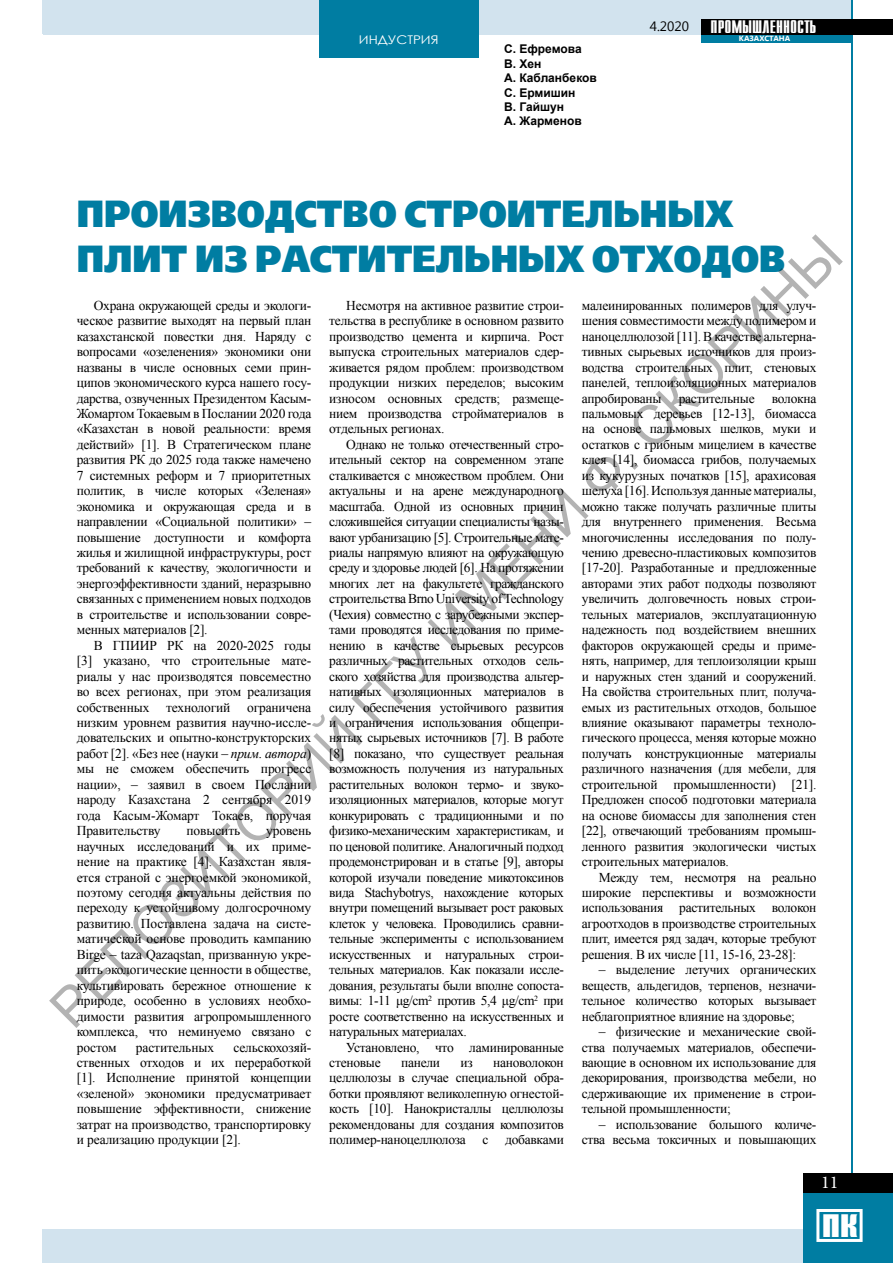
<style>
.page{position:relative;width:893px;height:1263px;background:#fff}
.page>*{position:absolute;margin:0;border:0;box-sizing:border-box;transform-origin:0 0}
.t1{font:54px "Arial";color:#000}
.t2{font:37.5px/45px "Free Set Extra CTT";color:#007da2;scale:.9 1}
.t3{font:28.5px "Impact";color:#fff;scale:1.13 1}
.t4{font:18px "Minion Pro";color:#fff}
.t5{font:700 15px "Compact";color:#fff;scale:.94 1}
.t6{font:13.5px/15.5px "Times New Roman";letter-spacing:-.02em;color:#000;text-align:justify}
.t7{font:13.5px "Segoe UI";color:#000}
.t8{font:700 12px/14.4px "Arial";color:#000}
.t9{font:12px "Century Gothic";color:#fff;scale:1.11 1}
.t10{font:700 7.5px "Segoe UI";color:#fff;scale:1.04 1}
.s1{font-style:italic}
</style>
<div class="page">
<div style="left:43px;top:0;width:809px;height:35px;background:#d2e3ee"></div>
<hr style="left:851px;top:0;width:2px;height:1222px;background:#007da2">
<div style="left:701px;top:34px;width:151px;height:9px;background:#007da2"></div>
<div style="left:701px;top:19px;width:192px;height:16px;background:#000"></div>
<div style="left:42px;top:1229px;width:851px;height:34px;background:#d2e3ee"></div>
<div style="left:803px;top:1192px;width:90px;height:71px;background:#007da2"></div>
<div style="left:803px;top:1173px;width:90px;height:19px;background:#000"></div>
<div style="left:319px;top:0;width:160px;height:58px;background:#007da2"></div>
<div style="left:816px;top:1209px;width:47px;height:33px;border:3px solid #fff"></div>
<p class="t9" style="left:373px;top:31px;width:48px">ВИЗИ Ы</p>
<p class="t9" style="left:359px;top:31px;width:73px">ИНДУСТРИЯ</p>
<p class="t8" style="left:504px;top:42px;width:94px">С. Ефремова<br>В. Хен<br>А. Кабланбеков<br>С. Ермишин<br>В. Гайшун<br>А. Жарменов</p>
<p class="t7" style="left:650px;top:17px;width:41px">4.2020</p>
<p class="t5" style="left:711px;top:18px;width:114px">ПРОМЫШЛЕННОСТЬ</p>
<p class="t10" style="left:739px;top:33px;width:51px">КАЗАХСТАНА</p>
<h2 class="t2" style="left:77px;top:191px;width:789px">ПРОИЗВОДСТВО СТРОИТЕЛЬНЫХ<br>ПЛИТ ИЗ РАСТИТЕЛЬНЫХ ОТХОДОВ</h2>
<h1 class="t1" style="left:39px;top:996px;width:1094px;rotate:-45deg">РЕПОЗИТОРИЙ ГГУ ИМЕНИ Ф. СКОРИНЫ</h1>
<p class="t6" style="left:77px;top:297px;width:236px;text-indent:17px">Охрана окружающей среды и экологи&shy;ческое развитие выходят на первый план казахстанской повестки дня. Наряду с вопросами «озеленения» экономики они названы в числе основных семи прин&shy;ципов экономического курса нашего госу&shy;дарства, озвученных Президентом Касым-Жомартом Токаевым в Послании 2020 года «Казахстан в новой реальности: время действий» [1]. В Стратегическом плане развития РК до 2025 года также намечено 7 системных реформ и 7 приоритетных политик, в числе которых «Зеленая» экономика и окружающая среда и в направлении «Социальной политики» – повышение доступности и комфорта жилья и жилищной инфраструктуры, рост требований к качеству, экологичности и энергоэффективности зданий, неразрывно связанных с применением новых подходов в строительстве и использовании совре&shy;менных материалов [2].</p>
<p class="t6" style="left:77px;top:637px;width:236px;text-indent:17px">В ГПИИР РК на 2020-2025 годы [3] указано, что строительные мате&shy;риалы у нас производятся повсеместно во всех регионах, при этом реализация собственных технологий ограничена низким уровнем развития научно-иссле&shy;довательских и опытно-конструкторских работ [2]. «Без нее (науки – <span class="s1">прим. автора</span>) мы не сможем обеспечить прогресс нации», – заявил в своем Послании народу Казахстана 2 сентября 2019 года Касым-Жомарт Токаев, поручая Правительству</p>
<p class="t6" style="left:329px;top:297px;width:236px;text-indent:17px">Несмотря на активное развитие строи&shy;тельства в республике в основном развито производство цемента и кирпича. Рост выпуска строительных материалов сдер&shy;живается рядом проблем: производством продукции низких переделов; высоким износом основных средств; размеще&shy;нием производства стройматериалов в отдельных регионах.</p>
<p class="t6" style="left:329px;top:436px;width:236px;text-indent:17px">Однако не только отечественный стро&shy;ительный сектор на современном этапе сталкивается с множеством проблем. Они актуальны и на арене международного масштаба. Одной из основных причин сложившейся ситуации специалисты назы&shy;вают урбанизацию [5]. Cтроительные мате&shy;риалы напрямую влияют на окружающую среду и здоровье людей [6]. На протяжении многих лет на факультете гражданского строительства Brno University of Technology (Чехия) совместно с зарубежными экспер&shy;тами проводятся исследования по приме&shy;нению в качестве сырьевых ресурсов различных растительных отходов сель&shy;ского хозяйства для производства альтер&shy;нативных изоляционных материалов в силу обеспечения устойчивого развития и ограничения использования общепри&shy;нятых сырьевых источников [7]. В работе [8] показано, что существует реальная возможность получения из натуральных растительных волокон термо- и звуко&shy;изоляционных материалов, которые могут конкурировать с традиционными и по физико-механическим характеристикам, и по ценовой политике. Аналогичный подход продемонстрирован и в статье [9], авторы которой изучали поведение микотоксинов вида Stachybotrys, нахождение которых внутри помещений вызывает рост раковых клеток у человека. Проводились сравни&shy;тельные эксперименты с использованием искусственных и натуральных строи&shy;тельных материалов. Как показали иссле&shy;дования, результаты были вполне сопоста&shy;вимы: 1-11 μg/cm<sup>2</sup> против 5,4 μg/cm<sup>2</sup> при росте соответственно на искусственных и натуральных материалах.</p>
<p class="t6" style="left:329px;top:1039px;width:236px;text-indent:17px">Установлено, что ламинированные стеновые</p>
<p class="t6" style="left:582px;top:297px;width:236px">малеинированных полимеров для улуч&shy;шения совместимости между полимером и наноцеллюлозой [11]. В качестве альтерна&shy;тивных сырьевых источников для произ&shy;водства строительных плит, стеновых панелей, теплоизоляционных материалов апробированы</p>
<p class="t6" style="left:679px;top:390px;width:77px">растительные</p>
<p class="t6" style="left:582px;top:390px;width:236px;text-indent:190px">волокна пальмовых деревьев [12-13], биомасса на основе пальмовых шелков, муки и остатков с грибным мицелием в качестве клея [14], биомасса грибов, получаемых из кукурузных початков [15], арахисовая шелуха [16]. Используя данные материалы, можно также получать различные плиты для внутреннего применения. Весьма многочисленны исследования по полу&shy;чению древесно-пластиковых композитов [17-20]. Разработанные и предложенные авторами этих работ подходы позволяют увеличить долговечность новых строи&shy;тельных материалов, эксплуатационную надежность под воздействием внешних факторов окружающей среды и приме&shy;нять, например, для теплоизоляции крыш и наружных стен зданий и сооружений.<br>На свойства строительных плит, получа&shy;емых из растительных отходов, большое влияние оказывают параметры техноло&shy;гического процесса, меняя которые можно получать конструкционные материалы различного назначения (для мебели, для строительной промышленности) [21].<br>Предложен способ подготовки материала на основе биомассы для заполнения стен [22], отвечающий требованиям промыш&shy;ленного развития экологически чистых строительных материалов.</p>
<p class="t6" style="left:582px;top:869px;width:236px;text-indent:17px">Между тем, несмотря на реально широкие перспективы и возможности использования растительных волокон агроотходов в производстве строительных плит, имеется ряд задач, которые требуют решения. В их числе [11, 15-16, 23-28]:</p>
<p class="t6" style="left:582px;top:962px;width:236px;text-indent:17px">– выделение летучих органических веществ, альдегидов, терпенов, незначи&shy;тельное количество которых вызывает неблагоприятное влияние на здоровье;</p>
<p class="t6" style="left:582px;top:1023px;width:236px;text-indent:17px">– физические и механические свой&shy;ства получаемых материалов, обеспечи&shy;вающие в основном их использование для декорирования, производства мебели, но сдерживающие их применение в строи&shy;тельной промышленности;</p>
<p class="t6" style="left:582px;top:1116px;width:236px;text-align:right">– использование большого количе&shy;ства весьма токсичных и повышающих</p>
<p class="t6" style="left:77px;top:823px;width:236px;text-indent:189px">уровень научных исследований и их приме&shy;нение на практике [4]. Казахстан явля&shy;ется страной с энергоемкой экономикой, поэтому сегодня актуальны действия по переходу к устойчивому долгосрочному развитию. Поставлена задача на систе&shy;матической основе проводить кампанию Birge – taza Qazaqstan, призванную укре&shy;пить экологические ценности в обществе, культивировать бережное отношение к природе, особенно в условиях необхо&shy;димости развития агропромышленного комплекса, что неминуемо связано с ростом</p>
<p class="t6" style="left:186px;top:823px;width:55px">повысить</p>
<p class="t6" style="left:77px;top:1039px;width:236px;text-indent:157px">сельскохозяй&shy;ственных отходов и их переработкой [1]. Исполнение принятой концепции «зеленой» экономики предусматривает повышение эффективности, снижение затрат на производство, транспортировку и реализацию продукции [2].</p>
<p class="t6" style="left:136px;top:1039px;width:80px">растительных</p>
<p class="t6" style="left:401px;top:1054px;width:41px">панели</p>
<p class="t6" style="left:460px;top:1054px;width:14px">из</p>
<p class="t6" style="left:329px;top:1054px;width:236px;text-indent:164px">нановолокон целлюлозы в случае специальной обра&shy;ботки проявляют великолепную огнестой&shy;кость [10]. Нанокристаллы целлюлозы рекомендованы для создания композитов полимер-наноцеллюлоза с добавками</p>
<h3 class="t4" style="left:821px;top:1170px;width:19px">11</h3>
<h3 class="t3" style="left:822px;top:1203px;width:33px">ПК</h3>
</div>
